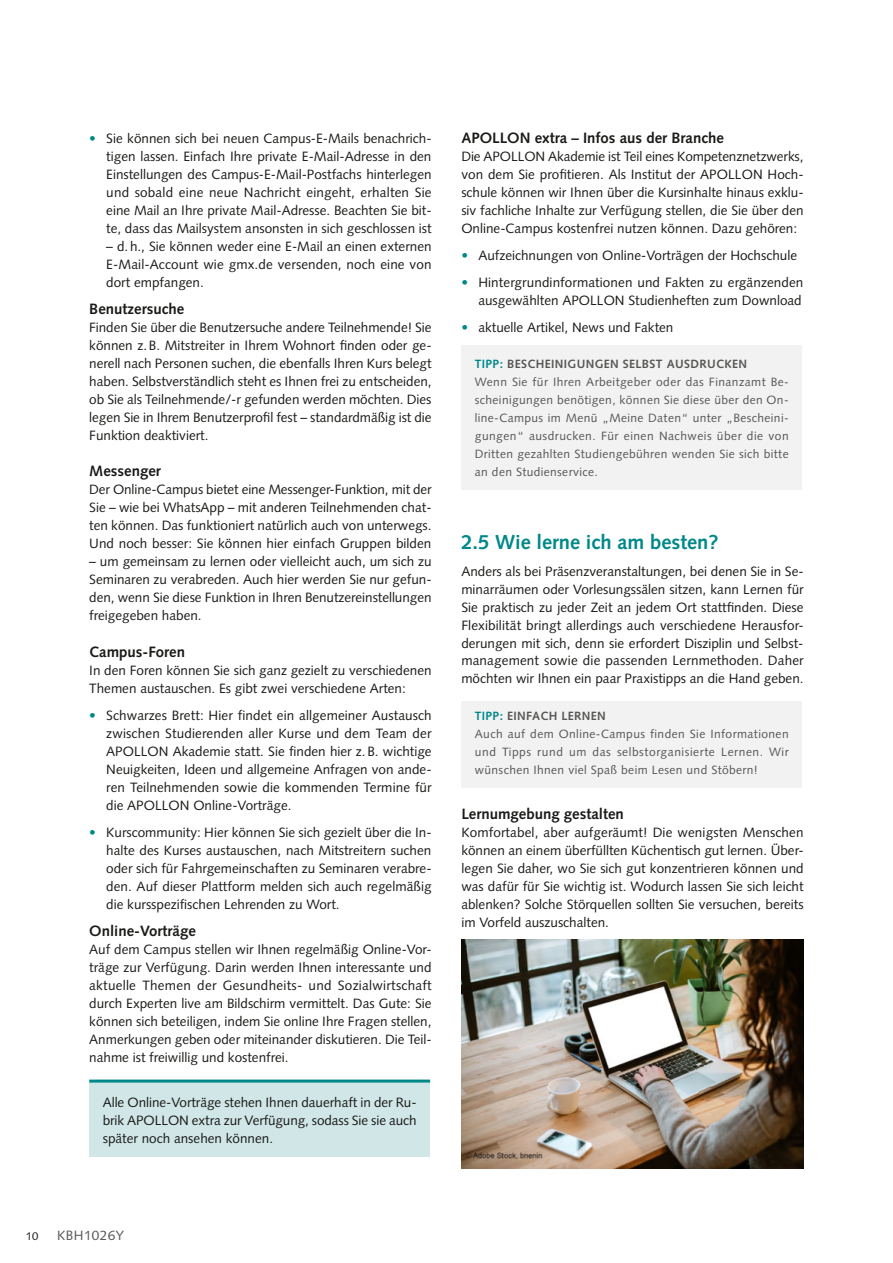
<style>
.page{position:relative;width:893px;height:1263px;background:#fff}
.page>*{position:absolute;margin:0;border:0;box-sizing:border-box;transform-origin:0 0}
.t1{font:700 20.25px "Syntax";color:#008889}
.t2{font:700 15px "Syntax";color:#1a1a18}
.t3{font:13.5px/18px "Syntax";color:#1a1a18;text-align:justify}
.t4{font:13.5px "Syntax";letter-spacing:.03em;color:#565655}
.t5{font:12px/18px "Syntax";letter-spacing:.03em;color:#565655}
.t6{font:11.25px "Syntax";color:#1a1a18}
.s1{font-weight:700;color:#008889}
.s2{font-weight:700}
</style>
<div class="page">
<div style="left:89px;top:1081px;width:341px;height:75px;background:#d0e6e7"></div>
<hr style="left:89px;top:1079px;width:341px;height:3px;background:#008889">
<div style="left:461px;top:345px;width:341px;height:145px;background:#f2f2f2"></div>
<div style="left:461px;top:701px;width:341px;height:86px;background:#f2f2f2"></div>
<img style="left:461px;top:940px;width:343px;height:228px">
<p class="t3" style="left:106px;top:130px;width:327px;text-indent:-17px"><span class="s1">•</span> Sie können sich bei neuen Campus-E-Mails benachrich&shy;tigen lassen. Einfach Ihre private E-Mail-Adresse in den Einstellungen des Campus-E-Mail-Postfachs hinterlegen und sobald eine neue Nachricht eingeht, erhalten Sie eine Mail an Ihre private Mail-Adresse. Beachten Sie bit&shy;te, dass das Mailsystem ansonsten in sich geschlossen ist</p>
<p class="t3" style="left:106px;top:238px;width:327px">– d.h., Sie können weder eine E-Mail an einen externen E-Mail-Account wie gmx.de versenden, noch eine von dort empfangen.</p>
<p class="t2" style="left:89px;top:301px;width:96px">Benutzersuche</p>
<p class="t3" style="left:89px;top:319px;width:344px">Finden Sie über die Benutzersuche andere Teilnehmende! Sie können z.B. Mitstreiter in Ihrem Wohnort finden oder ge&shy;nerell nach Personen suchen, die ebenfalls Ihren Kurs belegt haben. Selbstverständlich steht es Ihnen frei zu entscheiden, ob Sie als Teilnehmende/-r gefunden werden möchten. Dies legen Sie in Ihrem Benutzerprofil fest – standardmäßig ist die Funktion deaktiviert.</p>
<p class="t2" style="left:89px;top:463px;width:73px">Messenger</p>
<p class="t3" style="left:89px;top:481px;width:344px">Der Online-Campus bietet eine Messenger-Funktion, mit der Sie – wie bei WhatsApp – mit anderen Teilnehmenden chat&shy;ten können. Das funktioniert natürlich auch von unterwegs.<br>Und noch besser: Sie können hier einfach Gruppen bilden</p>
<p class="t3" style="left:89px;top:553px;width:344px">– um gemeinsam zu lernen oder vielleicht auch, um sich zu Seminaren zu verabreden. Auch hier werden Sie nur gefun&shy;den, wenn Sie diese Funktion in Ihren Benutzereinstellungen freigegeben haben.</p>
<p class="t2" style="left:89px;top:643px;width:97px">Campus-Foren</p>
<p class="t3" style="left:89px;top:661px;width:344px">In den Foren können Sie sich ganz gezielt zu verschiedenen<br>Themen austauschen. Es gibt zwei verschiedene Arten:</p>
<p class="t3" style="left:106px;top:706px;width:327px;text-indent:-17px"><span class="s1">•</span> Schwarzes Brett: Hier findet ein allgemeiner Austausch zwischen Studierenden aller Kurse und dem Team der APOLLON Akademie statt. Sie finden hier z.B. wichtige Neuigkeiten, Ideen und allgemeine Anfragen von ande&shy;ren Teilnehmenden sowie die kommenden Termine für die APOLLON Online-Vorträge.</p>
<p class="t3" style="left:106px;top:823px;width:327px;text-indent:-17px"><span class="s1">•</span> Kurscommunity: Hier können Sie sich gezielt über die In&shy;halte des Kurses austauschen, nach Mitstreitern suchen oder sich für Fahrgemeinschaften zu Seminaren verabre&shy;den. Auf dieser Plattform melden sich auch regelmäßig die kursspezifischen Lehrenden zu Wort.</p>
<p class="t2" style="left:89px;top:922px;width:108px">Online-Vorträge</p>
<p class="t3" style="left:89px;top:940px;width:344px">Auf dem Campus stellen wir Ihnen regelmäßig Online-Vor&shy;träge zur Verfügung. Darin werden Ihnen interessante und aktuelle Themen der Gesundheits- und Sozialwirtschaft durch Experten live am Bildschirm vermittelt. Das Gute: Sie können sich beteiligen, indem Sie online Ihre Fragen stellen, Anmerkungen geben oder miteinander diskutieren. Die Teil&shy;nahme ist freiwillig und kostenfrei.</p>
<p class="t3" style="left:103px;top:1093px;width:315px">Alle Online-Vorträge stehen Ihnen dauerhaft in der Ru&shy;brik APOLLON extra zur Verfügung, sodass Sie sie auch später noch ansehen können.</p>
<p class="t2" style="left:461px;top:130px;width:264px">APOLLON extra – Infos aus der Branche</p>
<p class="t3" style="left:461px;top:148px;width:344px">Die APOLLON Akademie ist Teil eines Kompetenznetzwerks, von dem Sie profitieren. Als Institut der APOLLON Hoch&shy;schule können wir Ihnen über die Kursinhalte hinaus exklu&shy;siv fachliche Inhalte zur Verfügung stellen, die Sie über den Online-Campus kostenfrei nutzen können. Dazu gehören:</p>
<p class="t3" style="left:461px;top:247px;width:337px"><span class="s1">•</span> Aufzeichnungen von Online-Vorträgen der Hochschule</p>
<p class="t3" style="left:461px;top:274px;width:344px;text-align:right"><span class="s1">•</span> Hintergrundinformationen und Fakten zu ergänzenden ausgewählten APOLLON Studienheften zum Download</p>
<p class="t3" style="left:461px;top:319px;width:214px"><span class="s1">•</span> aktuelle Artikel, News und Fakten</p>
<p class="t5" style="left:475px;top:355px;width:315px"><span class="s1">TIPP:</span> <span class="s2">BESCHEINIGUNGEN SELBST AUSDRUCKEN<br></span>Wenn Sie für Ihren Arbeitgeber oder das Finanzamt Be&shy;scheinigungen benötigen, können Sie diese über den On&shy;line-Campus im Menü „Meine Daten“ unter „Bescheini&shy;gungen“ ausdrucken. Für einen Nachweis über die von Dritten gezahlten Studiengebühren wenden Sie sich bitte an den Studienservice.</p>
<h1 class="t1" style="left:461px;top:530px;width:259px">2.5 Wie lerne ich am besten?</h1>
<p class="t3" style="left:461px;top:562px;width:344px">Anders als bei Präsenzveranstaltungen, bei denen Sie in Se&shy;minarräumen oder Vorlesungssälen sitzen, kann Lernen für Sie praktisch zu jeder Zeit an jedem Ort stattfinden. Diese Flexibilität bringt allerdings auch verschiedene Herausfor&shy;derungen mit sich, denn sie erfordert Disziplin und Selbst&shy;management sowie die passenden Lernmethoden. Daher möchten wir Ihnen ein paar Praxistipps an die Hand geben.</p>
<p class="t5" style="left:475px;top:706px;width:315px"><span class="s1">TIPP:</span> <span class="s2">EINFACH LERNEN<br></span>Auch auf dem Online-Campus finden Sie Informationen und Tipps rund um das selbstorganisierte Lernen. Wir wünschen Ihnen viel Spaß beim Lesen und Stöbern!</p>
<p class="t2" style="left:461px;top:805px;width:164px">Lernumgebung gestalten</p>
<p class="t3" style="left:461px;top:823px;width:344px">Komfortabel, aber aufgeräumt! Die wenigsten Menschen können an einem überfüllten Küchentisch gut lernen. Über&shy;legen Sie daher, wo Sie sich gut konzentrieren können und was dafür für Sie wichtig ist. Wodurch lassen Sie sich leicht ablenken? Solche Störquellen sollten Sie versuchen, bereits im Vorfeld auszuschalten.</p>
<p class="t6" style="left:26px;top:1229px;width:14px">10</p>
<p class="t4" style="left:57px;top:1227px;width:68px">KBH1026Y</p>
</div>
